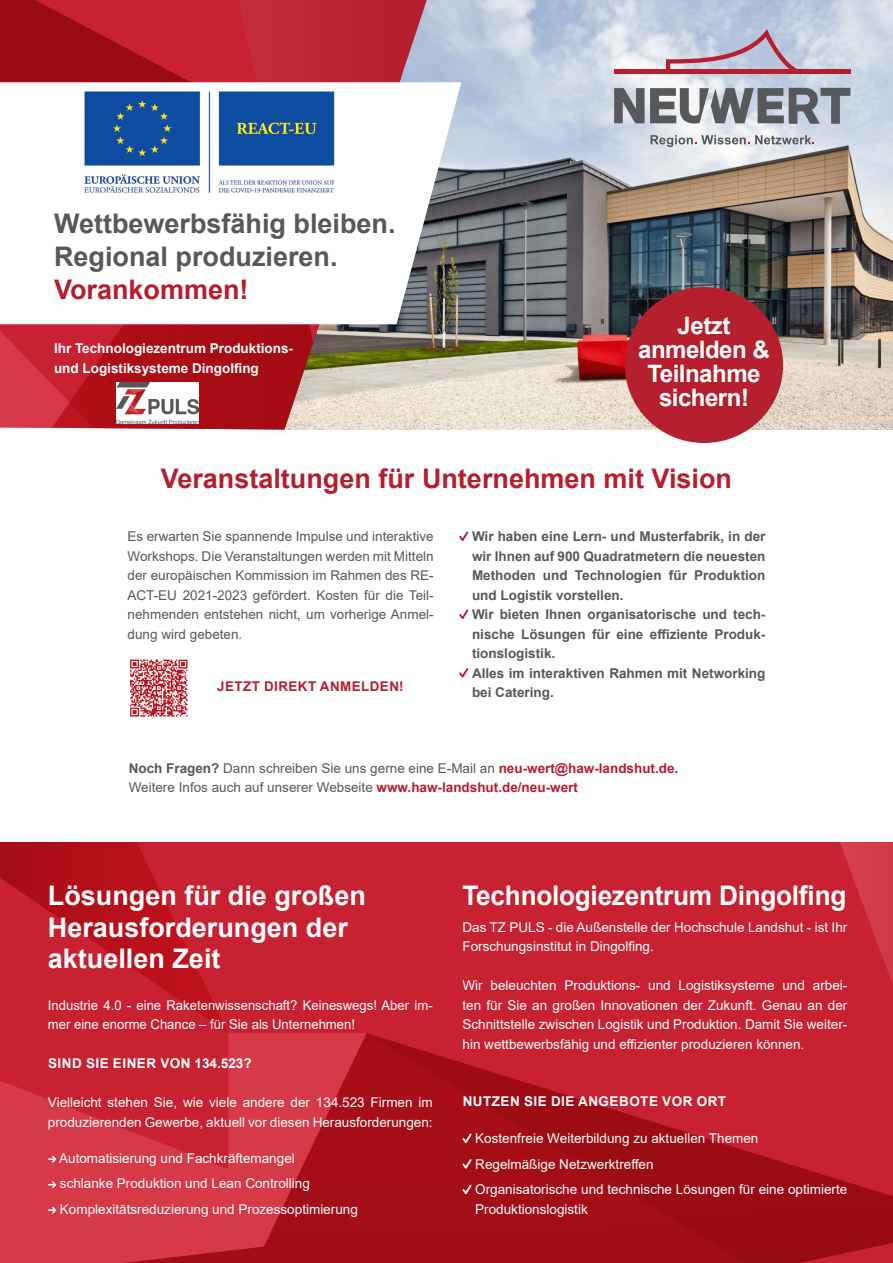
<style>
.page{position:relative;width:893px;height:1263px;background:#fff}
.page>*{position:absolute;margin:0;border:0;box-sizing:border-box;transform-origin:0 0}
.Headline_weiß{font:700 27px "Arial";color:#fff}
.Headline_rot{font:700 27px "Arial";color:#b61f2d}
.Fließtext_weiß{font:700 27px "Arial";color:#57585a}
.Headline_grau{font:700 27px "Arial";color:#57585a}
.Fließtext_weiß-2{font:700 27px "Arial";color:#b61f2d}
.Fließtext_weiß-3{font:700 24px "Arial";letter-spacing:-.02em;color:#fff}
.Fließtext_weiß-4{font:13.5px/19.5px "Arial";color:#fff}
.Fließtext_weiß-5{font:13.5px/19.5px "Arial";color:#57585a;text-align:justify}
.Fließtext_weiß-6{font:700 13.5px/19.5px "Arial";color:#57585a;text-align:justify}
.Fließtext_weiß-7{font:700 13.5px "Arial";color:#fff}
.Subheadline{font:700 13.5px "Arial";letter-spacing:.035em;color:#fff}
.Subheadline-2{font:700 13.35px "Arial";letter-spacing:.035em;color:#b61f2d}
.s1{font-weight:700}
.s2{font-weight:700;color:#b61f2d}
</style>
<div class="page">
<img style="left:427px;top:0;width:466px;height:429px">
<svg style="left:401px;top:0;width:26px;height:429px;background:#b79895"></svg>
<svg style="left:265px;top:342px;width:136px;height:87px;background:#ba8f7e"></svg>
<svg style="left:265px;top:0;width:136px;height:342px;background:#b32c37"></svg>
<svg style="left:0;top:0;width:265px;height:429px;background:#b61a26"></svg>
<svg style="left:0;top:82px;width:461px;height:242px"></svg>
<div style="left:625px;top:287px;width:158px;height:156px;background:#b61f2d;border-radius:50%"></div>
<svg style="left:666px;top:29px;width:131px;height:40px;background:#bdb5c8"></svg>
<hr style="left:614px;top:69px;width:236px;height:4px;background:#b61f2d">
<svg style="left:650px;top:135px;width:99px;height:12px"></svg>
<svg style="left:755px;top:135px;width:59px;height:9px"></svg>
<svg style="left:614px;top:88px;width:236px;height:36px;background:#8d9096"></svg>
<img style="left:116px;top:383px;width:82px;height:40px">
<div style="left:228px;top:842px;width:475px;height:191px;background:#c82131"></div>
<svg style="left:703px;top:842px;width:190px;height:191px;background:#c92333"></svg>
<svg style="left:0;top:1033px;width:893px;height:230px;background:#ba1e2a"></svg>
<svg style="left:0;top:842px;width:228px;height:191px;background:#c01a27"></svg>
<svg style="left:49px;top:1154px;width:9px;height:10px"></svg>
<svg style="left:49px;top:1180px;width:9px;height:9px"></svg>
<svg style="left:49px;top:1205px;width:9px;height:10px"></svg>
<svg style="left:462px;top:1134px;width:10px;height:9px"></svg>
<svg style="left:462px;top:1159px;width:10px;height:10px"></svg>
<svg style="left:462px;top:1185px;width:10px;height:9px"></svg>
<svg style="left:459px;top:532px;width:9px;height:9px"></svg>
<svg style="left:459px;top:610px;width:9px;height:9px"></svg>
<svg style="left:459px;top:668px;width:9px;height:10px"></svg>
<img style="left:130px;top:659px;width:58px;height:58px">
<img style="left:54px;top:88px;width:315px;height:118px">
<p class="Fließtext_weiß" style="left:54px;top:204px;width:343px">Wettbewerbsfähig bleiben.</p>
<p class="Headline_grau" style="left:54px;top:237px;width:285px">Regional produzieren.</p>
<p class="Fließtext_weiß-2" style="left:54px;top:270px;width:196px">Vorankommen!</p>
<p class="Fließtext_weiß-7" style="left:54px;top:339px;width:241px">Ihr Technologiezentrum Produktions-</p>
<p class="Fließtext_weiß-7" style="left:54px;top:358px;width:206px">und Logistiksysteme Dingolfing</p>
<p class="Fließtext_weiß-3" style="left:678px;top:309px;width:54px">Jetzt</p>
<p class="Fließtext_weiß-3" style="left:638px;top:333px;width:133px">anmelden &amp;</p>
<p class="Fließtext_weiß-3" style="left:647px;top:357px;width:115px">Teilnahme</p>
<p class="Fließtext_weiß-3" style="left:659px;top:381px;width:91px">sichern!</p>
<p class="Headline_rot" style="left:161px;top:459px;width:573px">Veranstaltungen für Unternehmen mit Vision</p>
<p class="Fließtext_weiß-5" style="left:128px;top:526px;width:308px">Es erwarten Sie spannende Impulse und interaktive Workshops. Die Veranstaltungen werden mit Mitteln der europäischen Kommission im Rahmen des RE-ACT-EU 2021-2023 gefördert. Kosten für die Teil&shy;nehmenden entstehen nicht, um vorherige Anmel&shy;dung wird gebeten.</p>
<p class="Fließtext_weiß-6" style="left:472px;top:527px;width:295px">Wir haben eine Lern- und Musterfabrik, in der wir Ihnen auf 900 Quadratmetern die neuesten Methoden und Technologien für Produktion und Logistik vorstellen.</p>
<p class="Fließtext_weiß-6" style="left:472px;top:605px;width:295px">Wir bieten Ihnen organisatorische und tech&shy;nische Lösungen für eine effiziente Produk&shy;tionslogistik.</p>
<p class="Fließtext_weiß-6" style="left:472px;top:663px;width:295px">Alles im interaktiven Rahmen mit Networking bei Catering.</p>
<p class="Subheadline-2" style="left:217px;top:677px;width:188px">JETZT DIREKT ANMELDEN!</p>
<p class="Fließtext_weiß-5" style="left:129px;top:758px;width:551px"><span class="s1">Noch Fragen?</span> Dann schreiben Sie uns gerne eine E-Mail an <span class="s2">neu-wert@haw-landshut.de.</span></p>
<p class="Fließtext_weiß-5" style="left:129px;top:778px;width:451px">Weitere Infos auch auf unserer Webseite <span class="s2">www.haw-landshut.de/neu-wert</span></p>
<p class="Headline_weiß" style="left:48px;top:877px;width:320px">Lösungen für die großen</p>
<p class="Headline_weiß" style="left:48px;top:908px;width:302px">Herausforderungen der</p>
<p class="Headline_weiß" style="left:48px;top:940px;width:174px">aktuellen Zeit</p>
<p class="Fließtext_weiß-4" style="left:48px;top:995px;width:386px">Industrie 4.0 - eine Raketenwissenschaft? Keineswegs! Aber im&shy;mer eine enorme Chance – für Sie als Unternehmen!</p>
<p class="Subheadline" style="left:48px;top:1054px;width:205px">SIND SIE EINER VON 134.523?</p>
<p class="Fließtext_weiß-4" style="left:48px;top:1092px;width:386px">Vielleicht stehen Sie, wie viele andere der 134.523 Firmen im produzierenden Gewerbe, aktuell vor diesen Herausforderungen:</p>
<p class="Fließtext_weiß-4" style="left:59px;top:1148px;width:237px">Automatisierung und Fachkräftemangel</p>
<p class="Fließtext_weiß-4" style="left:60px;top:1173px;width:251px">schlanke Produktion und Lean Controlling</p>
<p class="Fließtext_weiß-4" style="left:60px;top:1199px;width:299px">Komplexitätsreduzierung und Prozessoptimierung</p>
<p class="Headline_weiß" style="left:462px;top:877px;width:385px">Technologiezentrum Dingolfing</p>
<p class="Fließtext_weiß-4" style="left:462px;top:917px;width:386px">Das TZ PULS - die Außenstelle der Hochschule Landshut - ist Ihr<br>Forschungsinstitut in Dingolfing.</p>
<p class="Fließtext_weiß-4" style="left:462px;top:975px;width:386px;text-align:justify">Wir beleuchten Produktions- und Logistiksysteme und arbei&shy;ten für Sie an großen Innovationen der Zukunft. Genau an der Schnittstelle zwischen Logistik und Produktion. Damit Sie weiter&shy;hin wettbewerbsfähig und effizienter produzieren können.</p>
<p class="Subheadline" style="left:463px;top:1091px;width:265px">NUTZEN SIE DIE ANGEBOTE VOR ORT</p>
<p class="Fließtext_weiß-4" style="left:475px;top:1128px;width:285px">Kostenfreie Weiterbildung zu aktuellen Themen</p>
<p class="Fließtext_weiß-4" style="left:475px;top:1154px;width:180px">Regelmäßige Netzwerktreffen</p>
<p class="Fließtext_weiß-4" style="left:475px;top:1179px;width:374px">Organisatorische und technische Lösungen für eine optimierte<br>Produktionslogistik</p>
</div>
